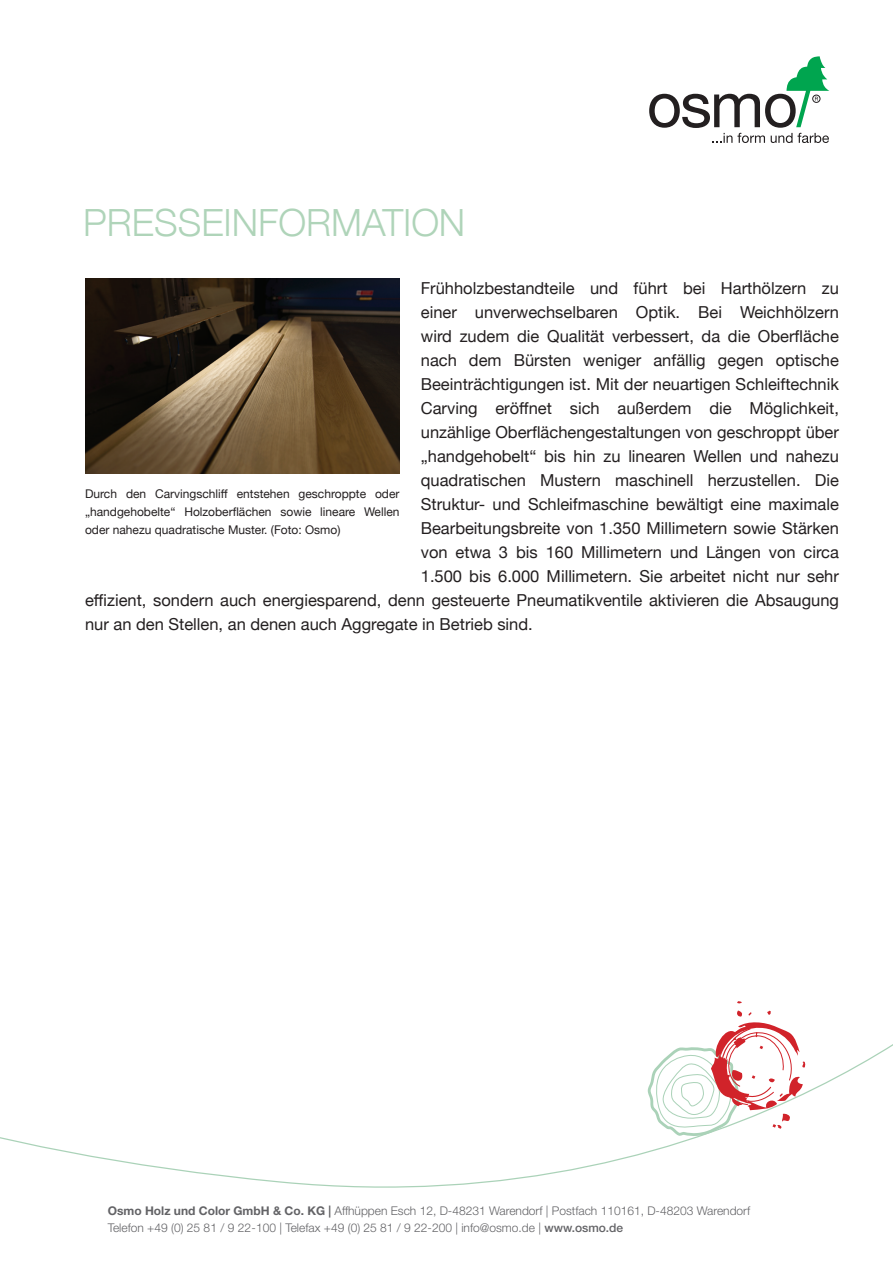
<style>
.page{position:relative;width:893px;height:1263px;background:#fff}
.page>*{position:absolute;margin:0;border:0;box-sizing:border-box;transform-origin:0 0}
.t1{font:300 37.5px "Helvetica Neue";color:#afd4b9}
.t2{font:300 37.5px "Helvetica Neue";letter-spacing:.05em;color:#aad2b8}
.t3{font:16.5px "Helvetica Neue";color:#231f20}
.t4{font:300 12px/16.5px "Helvetica Neue";color:#636366}
.t5{font:12px/18px "Helvetica Neue";color:#231f20;text-align:justify}
.s1{font-weight:700}
.s2{font-weight:500}
</style>
<div class="page">
<svg style="left:649px;top:56px;width:180px;height:87px"></svg>
<svg style="left:0;top:1044px;width:893px;height:144px"></svg>
<svg style="left:737px;top:1001px;width:5px;height:3px"></svg>
<svg style="left:646px;top:1010px;width:160px;height:128px"></svg>
<img style="left:85px;top:279px;width:315px;height:195px">
<h1 class="t2" style="left:108px;top:198px;width:415px">Presseinformation</h1>
<h1 class="t1" style="left:83px;top:192px;width:383px">PRESSEINFORMATION</h1>
<p class="t3" style="left:421px;top:276px;width:420px">Frühholzbestandteile und führt bei Harthölzern zu</p>
<p class="t3" style="left:421px;top:300px;width:420px">einer unverwechselbaren Optik. Bei Weichhölzern</p>
<p class="t3" style="left:421px;top:324px;width:420px">wird zudem die Qualität verbessert, da die Oberfläche</p>
<p class="t3" style="left:421px;top:348px;width:420px">nach dem Bürsten weniger anfällig gegen optische</p>
<p class="t3" style="left:421px;top:372px;width:420px">Beeinträchtigungen ist. Mit der neuartigen Schleiftechnik</p>
<p class="t3" style="left:421px;top:396px;width:420px">Carving eröffnet sich außerdem die Möglichkeit,</p>
<p class="t3" style="left:421px;top:420px;width:420px">unzählige Oberflächengestaltungen von geschroppt über</p>
<p class="t3" style="left:421px;top:444px;width:420px">„handgehobelt“ bis hin zu linearen Wellen und nahezu</p>
<p class="t3" style="left:421px;top:468px;width:420px">quadratischen Mustern maschinell herzustellen. Die</p>
<p class="t3" style="left:421px;top:492px;width:420px">Struktur- und Schleifmaschine bewältigt eine maximale</p>
<p class="t3" style="left:421px;top:516px;width:420px">Bearbeitungsbreite von 1.350 Millimetern sowie Stärken</p>
<p class="t3" style="left:421px;top:540px;width:420px">von etwa 3 bis 160 Millimetern und Längen von circa</p>
<p class="t3" style="left:421px;top:564px;width:420px">1.500 bis 6.000 Millimetern. Sie arbeitet nicht nur sehr</p>
<p class="t3" style="left:85px;top:588px;width:755px">effizient, sondern auch energiesparend, denn gesteuerte Pneumatikventile aktivieren die Absaugung</p>
<p class="t3" style="left:85px;top:612px;width:449px">nur an den Stellen, an denen auch Aggregate in Betrieb sind.</p>
<p class="t5" style="left:85px;top:486px;width:316px">Durch den Carvingschliff entstehen geschroppte oder „handgehobelte“ Holzoberflächen sowie lineare Wellen oder nahezu quadratische Muster. (Foto: Osmo)</p>
<p class="t4" style="left:108px;top:1202px;width:644px"><span class="s1">Osmo Holz und Color GmbH &amp; Co. KG |</span> affhüppen esch 12, D-48231 Warendorf | Postfach 110161, D-48203 Warendorf telefon +49 (0) 25 81 / 9 22-100 | telefax +49 (0) 25 81 / 9 22-200 | info@osmo.de | <span class="s2">www.osmo.de</span></p>
</div>
